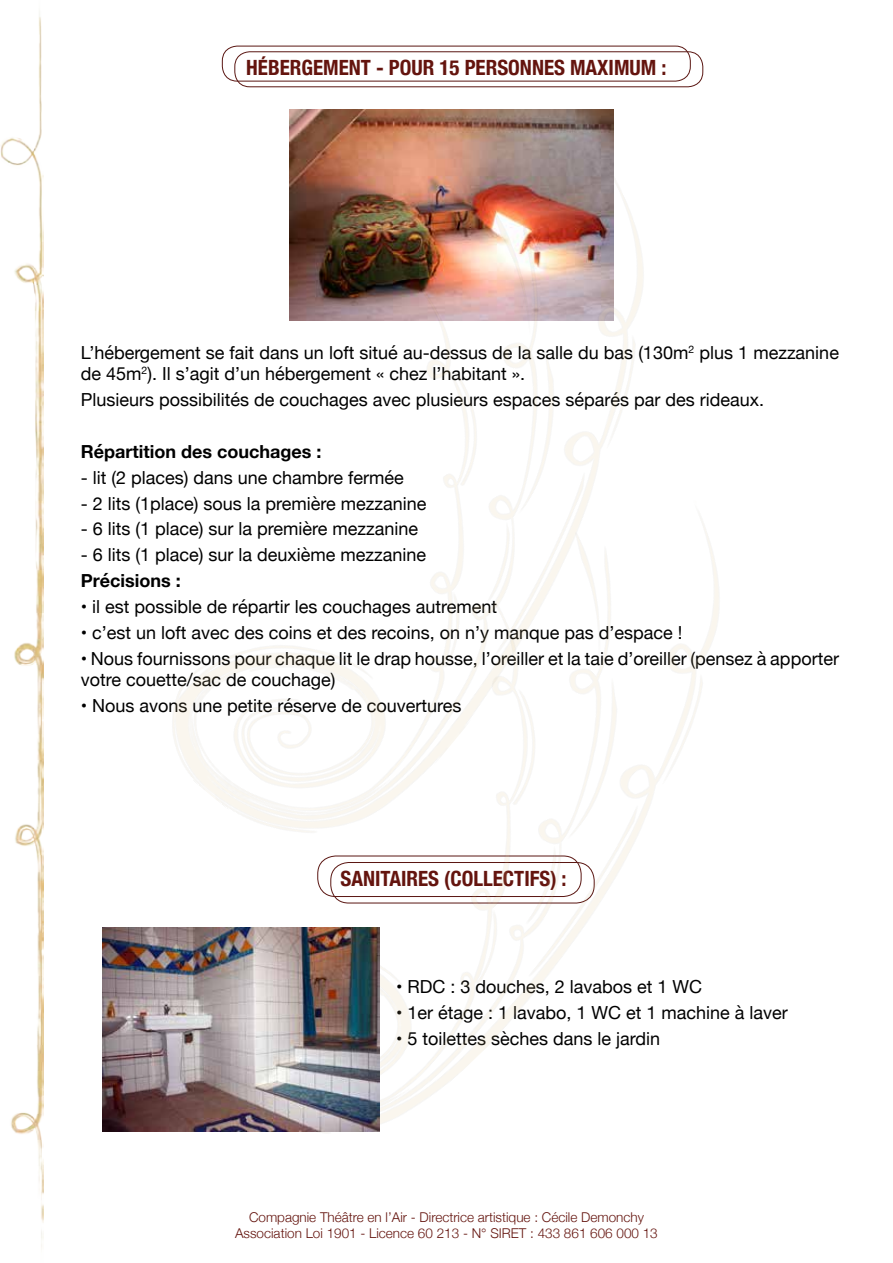
<style>
.page{position:relative;width:893px;height:1263px;background:#fff}
.page>*{position:absolute;margin:0;border:0;box-sizing:border-box;transform-origin:0 0}
.t1{font:700 condensed 21px "Helvetica Neue";color:#64140e}
.t2{font:18px/21.6px "Helvetica Neue";color:#000}
.t3{font:700 18px "Helvetica Neue";color:#000}
.t4{font:300 13.5px/16.2px "Helvetica Neue";color:#64140e;text-align:center}
</style>
<div class="page">
<div style="left:222px;top:46px;width:469px;height:35px;border:1px solid #5a1612;border-radius:15px"></div>
<div style="left:234px;top:51px;width:469px;height:36px;border:1px solid #5a1612;border-radius:15px"></div>
<img style="left:290px;top:109px;width:323px;height:14px">
<img style="left:289px;top:123px;width:355px;height:332px">
<img style="left:119px;top:455px;width:600px;height:678px">
<img style="left:0;top:13px;width:44px;height:1235px">
<img style="left:102px;top:927px;width:278px;height:204px">
<p class="t1" style="left:246px;top:50px;width:422px">HÉBERGEMENT - POUR 15 PERSONNES MAXIMUM :</p>
<p class="t2" style="left:81px;top:343px;width:760px">L’hébergement se fait dans un loft situé au-dessus de la salle du bas (130m<sup>2</sup> plus 1 mezzanine de 45m<sup>2</sup>). Il s’agit d’un hébergement « chez l’habitant ».</p>
<p class="t2" style="left:81px;top:390px;width:685px">Plusieurs possibilités de couchages avec plusieurs espaces séparés par des rideaux.</p>
<p class="t3" style="left:81px;top:437px;width:242px">Répartition des couchages :</p>
<p class="t2" style="left:81px;top:468px;width:325px">- lit (2 places) dans une chambre fermée</p>
<p class="t2" style="left:81px;top:493px;width:347px">- 2 lits (1place) sous la première mezzanine</p>
<p class="t2" style="left:81px;top:519px;width:339px">- 6 lits (1 place) sur la première mezzanine</p>
<p class="t2" style="left:81px;top:545px;width:347px">- 6 lits (1 place) sur la deuxième mezzanine</p>
<p class="t3" style="left:81px;top:567px;width:101px">Précisions :</p>
<p class="t2" style="left:81px;top:597px;width:418px">• il est possible de répartir les couchages autrement</p>
<p class="t2" style="left:81px;top:623px;width:603px">• c’est un loft avec des coins et des recoins, on n’y manque pas d’espace !</p>
<p class="t2" style="left:81px;top:648px;width:760px">• Nous fournissons pour chaque lit le drap housse, l’oreiller et la taie d’oreiller (pensez à apporter votre couette/sac de couchage)</p>
<p class="t2" style="left:81px;top:696px;width:382px">• Nous avons une petite réserve de couvertures</p>
<p class="t1" style="left:340px;top:861px;width:228px">SANITAIRES (COLLECTIFS) :</p>
<p class="t2" style="left:396px;top:977px;width:308px">• RDC : 3 douches, 2 lavabos et 1 WC</p>
<p class="t2" style="left:396px;top:1003px;width:393px">• 1er étage : 1 lavabo, 1 WC et 1 machine à laver</p>
<p class="t2" style="left:396px;top:1029px;width:266px">• 5 toilettes sèches dans le jardin</p>
<p class="t4" style="left:235px;top:1208px;width:424px">Compagnie Théâtre en l’Air - Directrice artistique : Cécile Demonchy<br>Association Loi 1901 - Licence 60 213 - N° SIRET : 433 861 606 000 13</p>
</div>
